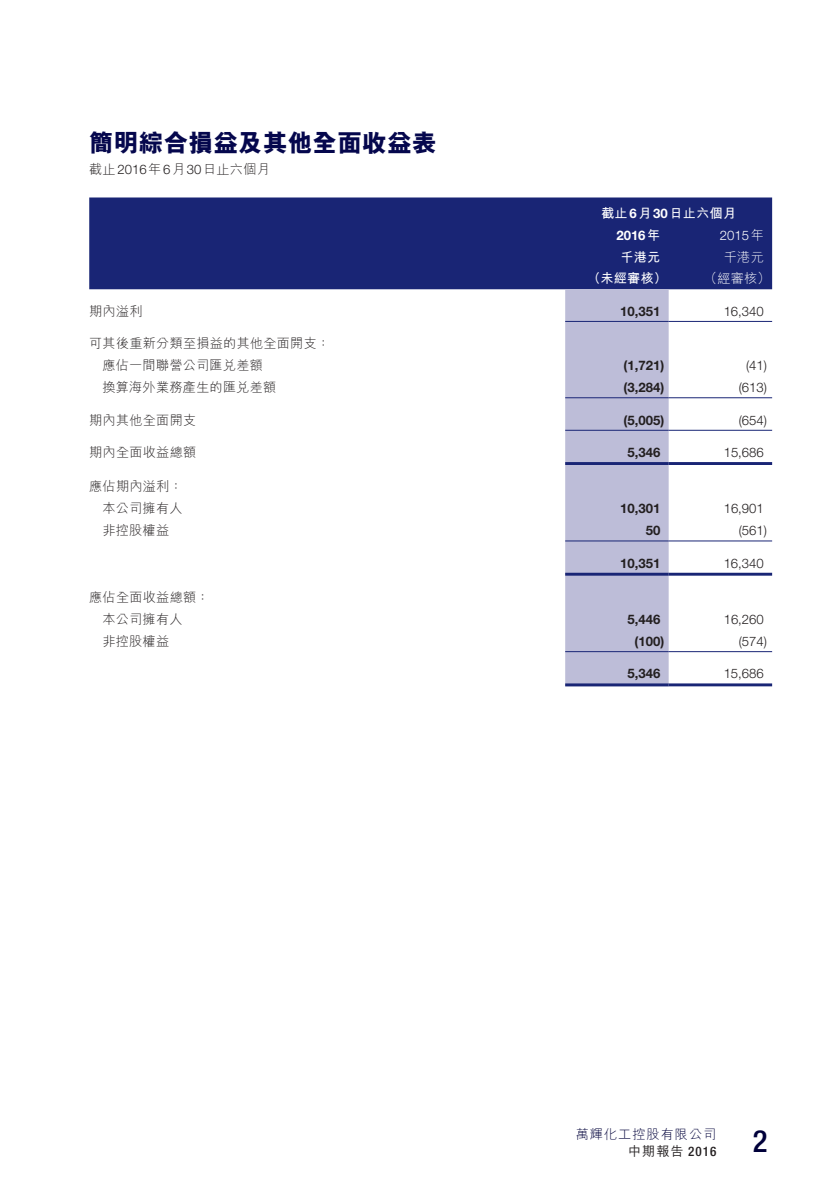
<style>
.page{position:relative;width:839px;height:1191px;background:#fff}
.page>*{position:absolute;margin:0;border:0;box-sizing:border-box;transform-origin:0 0}
.t1{font:500 condensed 30.6px "Helvetica Neue LT Std";color:#00003a}
.t2{font:24.8px "M Hei HK Xbold E Ten B5 H";color:#05074d}
.t3{font:13.2px/22px "M Hei HK Light E Ten B5 H";letter-spacing:.02em;color:#231f20}
.t4{font:700 13.2px "Helvetica Neue LT Std";color:#231f20}
.t5{font:300 13.2px "Helvetica Neue LT Std";color:#231f20}
.t6{font:13.2px "M Hei HK Bold E Ten B5 H";letter-spacing:.02em;color:#fff}
.t7{font:13.2px "M Hei HK Light E Ten B5 H";letter-spacing:.08em;color:#00003a}
.t8{font:13.2px "M Hei HK Medium E Ten B5 H";color:#231f20}
.t9{font:13.2px "M Hei HK Light E Ten B5 H";letter-spacing:.02em;color:#fff}
.t10{font:700 13.2px "Helvetica Neue LT Std";color:#fff}
.t11{font:300 13.2px "Helvetica Neue LT Std";color:#fff}
.s1{font-family:"Helvetica Neue LT Std";font-weight:300}
.s2{font-family:"Helvetica Neue LT Std";font-weight:700}
.s3{font-family:"M Hei HK Bold E Ten B5 H";font-weight:400}
.s4{font-family:"M Hei HK Light E Ten B5 H";font-weight:400}
.s5{font-family:"Helvetica Neue LT Std";font-weight:500;font-stretch:condensed}
</style>
<div class="page">
<div style="left:89px;top:197px;width:683px;height:92px;background:#192575"></div>
<div style="left:565px;top:289px;width:104px;height:394px;background:#bdbdd8"></div>
<hr style="left:565px;top:321px;width:104px;height:1px;background:#192575">
<hr style="left:669px;top:321px;width:103px;height:1px;background:#192575">
<hr style="left:565px;top:397px;width:104px;height:1px;background:#192575">
<hr style="left:669px;top:397px;width:103px;height:1px;background:#192575">
<hr style="left:565px;top:430px;width:104px;height:1px;background:#192575">
<hr style="left:669px;top:430px;width:103px;height:1px;background:#192575">
<hr style="left:565px;top:462px;width:104px;height:3px;background:#192575">
<hr style="left:669px;top:462px;width:103px;height:3px;background:#192575">
<hr style="left:565px;top:540px;width:104px;height:1px;background:#192575">
<hr style="left:669px;top:540px;width:103px;height:1px;background:#192575">
<hr style="left:565px;top:572px;width:104px;height:3px;background:#192575">
<hr style="left:669px;top:572px;width:103px;height:3px;background:#192575">
<hr style="left:565px;top:651px;width:104px;height:1px;background:#192575">
<hr style="left:669px;top:651px;width:103px;height:1px;background:#192575">
<hr style="left:565px;top:683px;width:104px;height:3px;background:#192575">
<hr style="left:669px;top:683px;width:103px;height:3px;background:#192575">
<h2 class="t2" style="left:89px;top:133px;width:349px">簡明綜合損益及其他全面收益表</h2>
<p class="t3" style="left:89px;top:160px;width:182px">截止<span class="s1">2016</span>年<span class="s1">6</span>月<span class="s1">30</span>日止六個月</p>
<p class="t6" style="left:601px;top:208px;width:136px">截止<span class="s2">6</span>月<span class="s2">30</span>日止六個月</p>
<p class="t10" style="left:616px;top:227px;width:46px">2016<span class="s3">年</span></p>
<p class="t11" style="left:720px;top:230px;width:46px">2015<span class="s4">年</span></p>
<p class="t6" style="left:620px;top:252px;width:41px">千港元</p>
<p class="t9" style="left:724px;top:252px;width:41px">千港元</p>
<p class="t6" style="left:587px;top:273px;width:81px">（未經審核）</p>
<p class="t9" style="left:704px;top:273px;width:68px">（經審核）</p>
<p class="t3" style="left:89px;top:301px;width:55px">期內溢利</p>
<p class="t4" style="left:620px;top:303px;width:42px">10,351</p>
<p class="t5" style="left:724px;top:306px;width:42px">16,340</p>
<p class="t3" style="left:102px;top:334px;width:229px;text-indent:-13px">可其後重新分類至損益的其他全面開支：應佔一間聯營公司匯兌差額</p>
<p class="t4" style="left:624px;top:358px;width:42px">(1,721)</p>
<p class="t5" style="left:746px;top:361px;width:22px">(41)</p>
<p class="t3" style="left:102px;top:378px;width:175px">換算海外業務產生的匯兌差額</p>
<p class="t4" style="left:624px;top:380px;width:42px">(3,284)</p>
<p class="t5" style="left:739px;top:382px;width:30px">(613)</p>
<p class="t3" style="left:89px;top:410px;width:108px">期內其他全面開支</p>
<p class="t4" style="left:624px;top:412px;width:42px">(5,005)</p>
<p class="t5" style="left:739px;top:415px;width:30px">(654)</p>
<p class="t3" style="left:89px;top:443px;width:108px">期內全面收益總額</p>
<p class="t4" style="left:627px;top:445px;width:34px">5,346</p>
<p class="t5" style="left:724px;top:447px;width:42px">15,686</p>
<p class="t3" style="left:89px;top:477px;width:95px;text-align:right">應佔期內溢利：本公司擁有人</p>
<p class="t4" style="left:620px;top:501px;width:42px">10,301</p>
<p class="t5" style="left:724px;top:504px;width:42px">16,901</p>
<p class="t3" style="left:102px;top:521px;width:68px">非控股權益</p>
<p class="t4" style="left:646px;top:523px;width:16px">50</p>
<p class="t5" style="left:739px;top:526px;width:30px">(561)</p>
<p class="t4" style="left:620px;top:555px;width:42px">10,351</p>
<p class="t5" style="left:724px;top:558px;width:42px">16,340</p>
<p class="t3" style="left:102px;top:588px;width:108px;text-indent:-13px">應佔全面收益總額：本公司擁有人</p>
<p class="t4" style="left:627px;top:611px;width:34px">5,446</p>
<p class="t5" style="left:724px;top:614px;width:42px">16,260</p>
<p class="t3" style="left:102px;top:631px;width:68px">非控股權益</p>
<p class="t4" style="left:635px;top:633px;width:31px">(100)</p>
<p class="t5" style="left:739px;top:636px;width:30px">(574)</p>
<p class="t4" style="left:627px;top:666px;width:34px">5,346</p>
<p class="t5" style="left:724px;top:669px;width:42px">15,686</p>
<p class="t7" style="left:576px;top:1129px;width:142px">萬輝化工控股有限公司</p>
<p class="t8" style="left:628px;top:1146px;width:90px">中期報告 <span class="s5">2016</span></p>
<h1 class="t1" style="left:753px;top:1123px;width:16px">2</h1>
</div>
